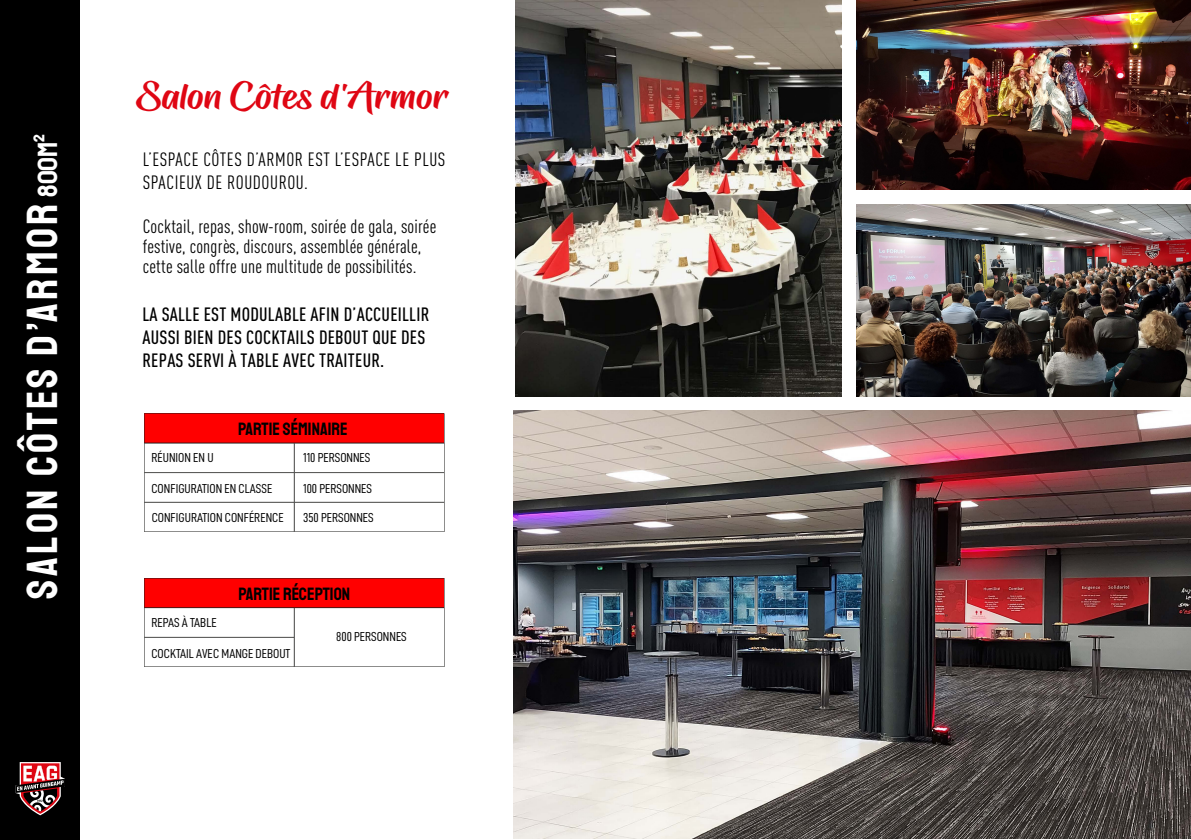
<style>
.page{position:relative;width:1191px;height:840px;background:#fff}
.page>*{position:absolute;margin:0;border:0;box-sizing:border-box;transform-origin:0 0}
.t1{font:44px "Staatliches";letter-spacing:.075em;color:#fff}
.t2{font:italic 38px "Hughs";letter-spacing:.03em;color:#df0613;scale:1.04 1}
.t3{font:19px/20px "DIN Cond";letter-spacing:.01em;color:#000}
.t4{font:500 19px/22.8px "DIN Cond";letter-spacing:.015em;color:#000}
.t5{font:19px "DIN Cond";letter-spacing:.03em;color:#000}
.t6{font:18px "Staatliches";color:#000}
.t7{font:13px/28.4px "D DIN Condensed";color:#000}
.s1{font-size:28px}
</style>
<div class="page">
<div style="left:0;top:0;width:79px;height:839px;background:#000"></div>
<img style="left:516px;top:0;width:325px;height:396px">
<img style="left:856px;top:0;width:335px;height:189px">
<img style="left:856px;top:204px;width:335px;height:192px">
<svg style="left:16px;top:762px;width:49px;height:52px"></svg>
<svg style="left:144px;top:413px;width:300px;height:118px"></svg>
<svg style="left:144px;top:578px;width:300px;height:88px"></svg>
<img style="left:513px;top:410px;width:678px;height:428px">
<h1 class="t1" style="left:13px;top:598px;width:466px;rotate:-90deg">SALON CÔTES D’ARMOR <span class="s1">800m²</span></h1>
<h2 class="t2" style="left:138px;top:73px;width:301px">SalonCôtesd’Armor</h2>
<h3 class="t5" style="left:143px;top:148px;width:304px">L’ESPACE CÔTES D’ARMOR EST L’ESPACE LE PLUS</h3>
<h3 class="t5" style="left:143px;top:171px;width:167px">SPACIEUX DE ROUDOUROU.</h3>
<h3 class="t3" style="left:143px;top:216px;width:295px">Cocktail, repas, show-room, soirée de gala, soirée festive, congrès, discours, assemblée générale, cette salle offre une multitude de possibilités.</h3>
<h3 class="t4" style="left:142px;top:302px;width:288px">LA SALLE EST MODULABLE AFIN D’ACCUEILLIR<br>AUSSI BIEN DES COCKTAILS DEBOUT QUE DES<br>REPAS SERVI À TABLE AVEC TRAITEUR.</h3>
<h3 class="t6" style="left:238px;top:417px;width:111px">PARTIE SÉMINAIRE</h3>
<p class="t7" style="left:151px;top:443px;width:64px">RÉUNION EN U</p>
<p class="t7" style="left:303px;top:443px;width:69px">110 PERSONNES</p>
<p class="t7" style="left:303px;top:474px;width:72px">100 PERSONNES<br>350 PERSONNES</p>
<p class="t7" style="left:151px;top:474px;width:134px">CONFIGURATION EN CLASSE<br>CONFIGURATION CONFÉRENCE</p>
<p class="t7" style="left:151px;top:607px;width:67px">REPAS À TABLE</p>
<h3 class="t6" style="left:238px;top:581px;width:113px">PARTIE RÉCEPTION</h3>
<p class="t7" style="left:336px;top:621px;width:72px">800 PERSONNES</p>
<p class="t7" style="left:151px;top:638px;width:140px">COCKTAIL AVEC MANGE DEBOUT</p>
</div>
